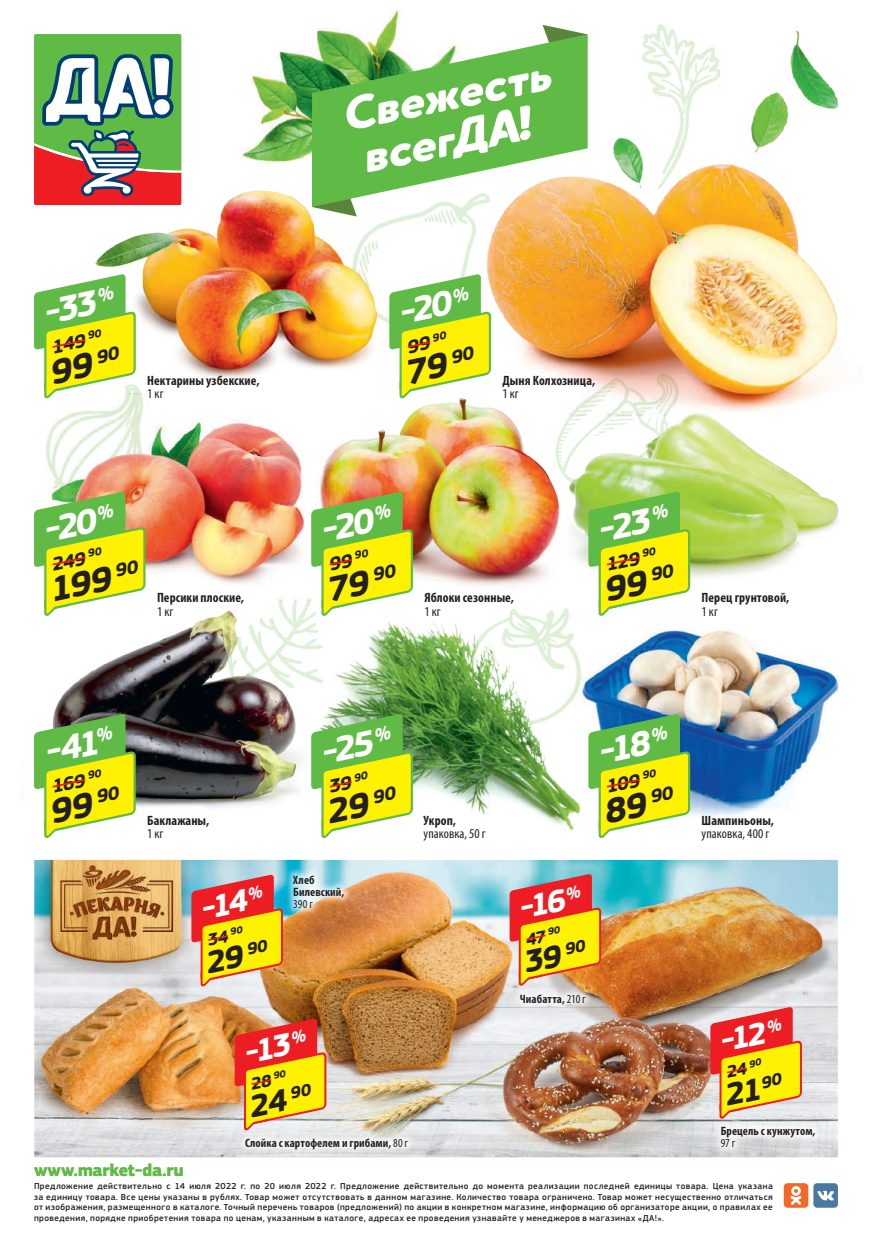
<style>
.page{position:relative;width:872px;height:1255px;background:#fff}
.page>*{position:absolute;margin:0;border:0;box-sizing:border-box;transform-origin:0 0}
.t1{font:italic 700 36px "PF Square Sans Pro";color:#231f20}
.t2{font:italic 700 36px "PF Square Sans Pro";color:#fff}
.t3{font:italic 700 32.4px "PF Square Sans Pro";color:#fff}
.t4{font:italic 700 32.4px "PF Square Sans Pro";color:#231f20}
.t5{font:italic 700 19.5px "PF Square Sans Pro";color:#231f20}
.t6{font:italic 700 17.55px "PF Square Sans Pro";color:#231f20}
.t7{font:700 17.55px "PF Square Sans Pro";letter-spacing:-.005em;color:#60bb46}
.t8{font:700 condensed 13.5px "Myriad Pro";letter-spacing:.005em;color:#231f20}
.t9{font:condensed 13.5px "Myriad Pro";letter-spacing:.01em;color:#231f20}
.t10{font:700 condensed 12.15px/12.1px "Myriad Pro";letter-spacing:.01em;color:#231f20}
.t11{font:condensed 12.15px "Myriad Pro";color:#231f20}
.t12{font:500 9px/10.5px "PF Square Sans Pro";letter-spacing:.045em;color:#231f20;text-align:justify}
.s1{font-weight:400}
</style>
<div class="page">
<img style="left:34px;top:10px;width:805px;height:1198px">
<div style="left:512px;top:985px;width:82px;height:27px;background:#fff;opacity:.75"></div>
<svg style="left:508px;top:872px;width:94px;height:114px;background:#e59c3d"></svg>
<div style="left:285px;top:867px;width:67px;height:50px;background:#fff;opacity:.75"></div>
<svg style="left:190px;top:872px;width:94px;height:114px;background:#e59f43"></svg>
<div style="left:712px;top:1117px;width:111px;height:38px;background:#fff;opacity:.75"></div>
<svg style="left:709px;top:1005px;width:94px;height:113px;background:#f0a348"></svg>
<div style="left:236px;top:1130px;width:180px;height:28px;background:#fff;opacity:.75"></div>
<svg style="left:234px;top:1016px;width:93px;height:114px;background:#ec9735"></svg>
<svg style="left:310px;top:712px;width:104px;height:126px"></svg>
<svg style="left:34px;top:272px;width:103px;height:127px"></svg>
<svg style="left:34px;top:489px;width:113px;height:127px"></svg>
<svg style="left:388px;top:272px;width:104px;height:127px"></svg>
<svg style="left:587px;top:489px;width:104px;height:127px;background:#bddb47"></svg>
<svg style="left:34px;top:712px;width:103px;height:126px"></svg>
<svg style="left:587px;top:712px;width:104px;height:126px"></svg>
<svg style="left:310px;top:489px;width:104px;height:127px"></svg>
<svg style="left:34px;top:34px;width:147px;height:171px"></svg>
<svg style="left:312px;top:25px;width:275px;height:191px"></svg>
<div style="left:813px;top:1183px;width:25px;height:24px;background:#4c77a2;border-radius:4px"></div>
<svg style="left:817px;top:1190px;width:17px;height:10px"></svg>
<div style="left:783px;top:1183px;width:25px;height:24px;background:#f36826;border-radius:4px"></div>
<svg style="left:790px;top:1186px;width:11px;height:18px"></svg>
<h1 class="t2" style="left:39px;top:292px;width:74px;rotate:-12deg">-33 <sup>%</sup></h1>
<h3 class="t5" style="left:49px;top:336px;width:53px;rotate:-12deg">149 <sup>90</sup></h3>
<h1 class="t1" style="left:44px;top:352px;width:73px;rotate:-12deg">99 <sup>90</sup></h1>
<h3 class="t8" style="left:147px;top:372px;width:114px">Нектарины узбекские,</h3>
<h3 class="t9" style="left:147px;top:385px;width:18px">1 кг</h3>
<h1 class="t2" style="left:39px;top:509px;width:73px;rotate:-12deg">-20 <sup>%</sup></h1>
<h3 class="t5" style="left:49px;top:553px;width:53px;rotate:-12deg">249 <sup>90</sup></h3>
<h1 class="t1" style="left:44px;top:569px;width:93px;rotate:-12deg">199 <sup>90</sup></h1>
<h3 class="t8" style="left:157px;top:589px;width:89px">Персики плоские,</h3>
<h3 class="t9" style="left:157px;top:603px;width:18px">1 кг</h3>
<h1 class="t2" style="left:394px;top:292px;width:73px;rotate:-12deg">-20 <sup>%</sup></h1>
<h3 class="t5" style="left:404px;top:336px;width:42px;rotate:-12deg">99 <sup>90</sup></h3>
<h1 class="t1" style="left:400px;top:352px;width:73px;rotate:-12deg">79 <sup>90</sup></h1>
<h3 class="t8" style="left:502px;top:372px;width:94px">Дыня Колхозница,</h3>
<h3 class="t9" style="left:502px;top:385px;width:18px">1 кг</h3>
<h1 class="t2" style="left:316px;top:509px;width:73px;rotate:-12deg">-20 <sup>%</sup></h1>
<h3 class="t5" style="left:326px;top:553px;width:42px;rotate:-12deg">99 <sup>90</sup></h3>
<h1 class="t1" style="left:322px;top:569px;width:73px;rotate:-12deg">79 <sup>90</sup></h1>
<h3 class="t8" style="left:424px;top:589px;width:91px">Яблоки сезонные,</h3>
<h3 class="t9" style="left:424px;top:603px;width:18px">1 кг</h3>
<h1 class="t2" style="left:593px;top:509px;width:73px;rotate:-12deg">-23 <sup>%</sup></h1>
<h3 class="t5" style="left:603px;top:553px;width:53px;rotate:-12deg">129 <sup>90</sup></h3>
<h1 class="t1" style="left:599px;top:569px;width:73px;rotate:-12deg">99 <sup>90</sup></h1>
<h3 class="t8" style="left:701px;top:589px;width:89px">Перец грунтовой,</h3>
<h3 class="t9" style="left:701px;top:603px;width:18px">1 кг</h3>
<h1 class="t2" style="left:40px;top:731px;width:71px;rotate:-12deg">-41<sup>%</sup></h1>
<h3 class="t5" style="left:49px;top:775px;width:53px;rotate:-12deg">169 <sup>90</sup></h3>
<h1 class="t1" style="left:44px;top:791px;width:73px;rotate:-12deg">99 <sup>90</sup></h1>
<h3 class="t8" style="left:147px;top:811px;width:64px">Баклажаны,</h3>
<h3 class="t9" style="left:147px;top:825px;width:18px">1 кг</h3>
<h2 class="t3" style="left:196px;top:890px;width:65px;rotate:-12deg">-14 <sup>%</sup></h2>
<h3 class="t6" style="left:205px;top:930px;width:38px;rotate:-12deg">34 <sup>90</sup></h3>
<h2 class="t4" style="left:201px;top:944px;width:66px;rotate:-12deg">29 <sup>90</sup></h2>
<h1 class="t2" style="left:316px;top:731px;width:73px;rotate:-12deg">-25 <sup>%</sup></h1>
<h3 class="t5" style="left:326px;top:775px;width:42px;rotate:-12deg">39 <sup>90</sup></h3>
<h1 class="t1" style="left:322px;top:791px;width:73px;rotate:-12deg">29 <sup>90</sup></h1>
<h3 class="t10" style="left:293px;top:873px;width:52px">Хлеб<br>Билевский,</h3>
<h3 class="t11" style="left:293px;top:896px;width:21px">390 г</h3>
<h3 class="t8" style="left:423px;top:811px;width:34px">Укроп,</h3>
<h3 class="t9" style="left:423px;top:825px;width:64px">упаковка, 50 г</h3>
<h3 class="t7" style="left:34px;top:1159px;width:151px">www.market-da.ru</h3>
<h2 class="t3" style="left:239px;top:1034px;width:65px;rotate:-12deg">-13 <sup>%</sup></h2>
<h3 class="t6" style="left:248px;top:1074px;width:38px;rotate:-12deg">28 <sup>90</sup></h3>
<h2 class="t4" style="left:244px;top:1088px;width:66px;rotate:-12deg">24 <sup>90</sup></h2>
<h3 class="t10" style="left:245px;top:1136px;width:164px">Слойка с картофелем и грибами, <span class="s1">80 г</span></h3>
<h1 class="t2" style="left:593px;top:731px;width:73px;rotate:-12deg">-18 <sup>%</sup></h1>
<h3 class="t5" style="left:603px;top:775px;width:53px;rotate:-12deg">109 <sup>90</sup></h3>
<h1 class="t1" style="left:599px;top:791px;width:73px;rotate:-12deg">89 <sup>90</sup></h1>
<h2 class="t3" style="left:514px;top:890px;width:65px;rotate:-12deg">-16 <sup>%</sup></h2>
<h3 class="t6" style="left:523px;top:929px;width:37px;rotate:-12deg">47 <sup>90</sup></h3>
<h2 class="t4" style="left:519px;top:943px;width:65px;rotate:-12deg">39 <sup>90</sup></h2>
<h3 class="t10" style="left:520px;top:992px;width:67px">Чиабатта, <span class="s1">210 г</span></h3>
<h3 class="t8" style="left:701px;top:811px;width:74px">Шампиньоны,</h3>
<h3 class="t9" style="left:701px;top:825px;width:69px">упаковка, 400 г</h3>
<h2 class="t3" style="left:715px;top:1022px;width:65px;rotate:-12deg">-12 <sup>%</sup></h2>
<h3 class="t6" style="left:723px;top:1062px;width:38px;rotate:-12deg">24 <sup>90</sup></h3>
<h2 class="t4" style="left:719px;top:1076px;width:61px;rotate:-12deg">21 <sup>90</sup></h2>
<h3 class="t10" style="left:720px;top:1124px;width:96px">Брецель с кунжутом,</h3>
<h3 class="t11" style="left:720px;top:1135px;width:16px">97 г</h3>
<p class="t12" style="left:34px;top:1181px;width:740px">Предложение действительно с 14 июля 2022 г. по 20 июля 2022 г. Предложение действительно до момента реализации последней единицы товара. Цена указана за единицу товара. Все цены указаны в рублях. Товар может отсутствовать в данном магазине. Количество товара ограничено. Товар может несущественно отличаться от изображения, размещенного в каталоге. Точный перечень товаров (предложений) по акции в конкретном магазине, информацию об организаторе акции, о правилах ее проведения, порядке приобретения товара по ценам, указанным в каталоге, адресах ее проведения узнавайте у менеджеров в магазинах «ДА!».</p>
</div>
